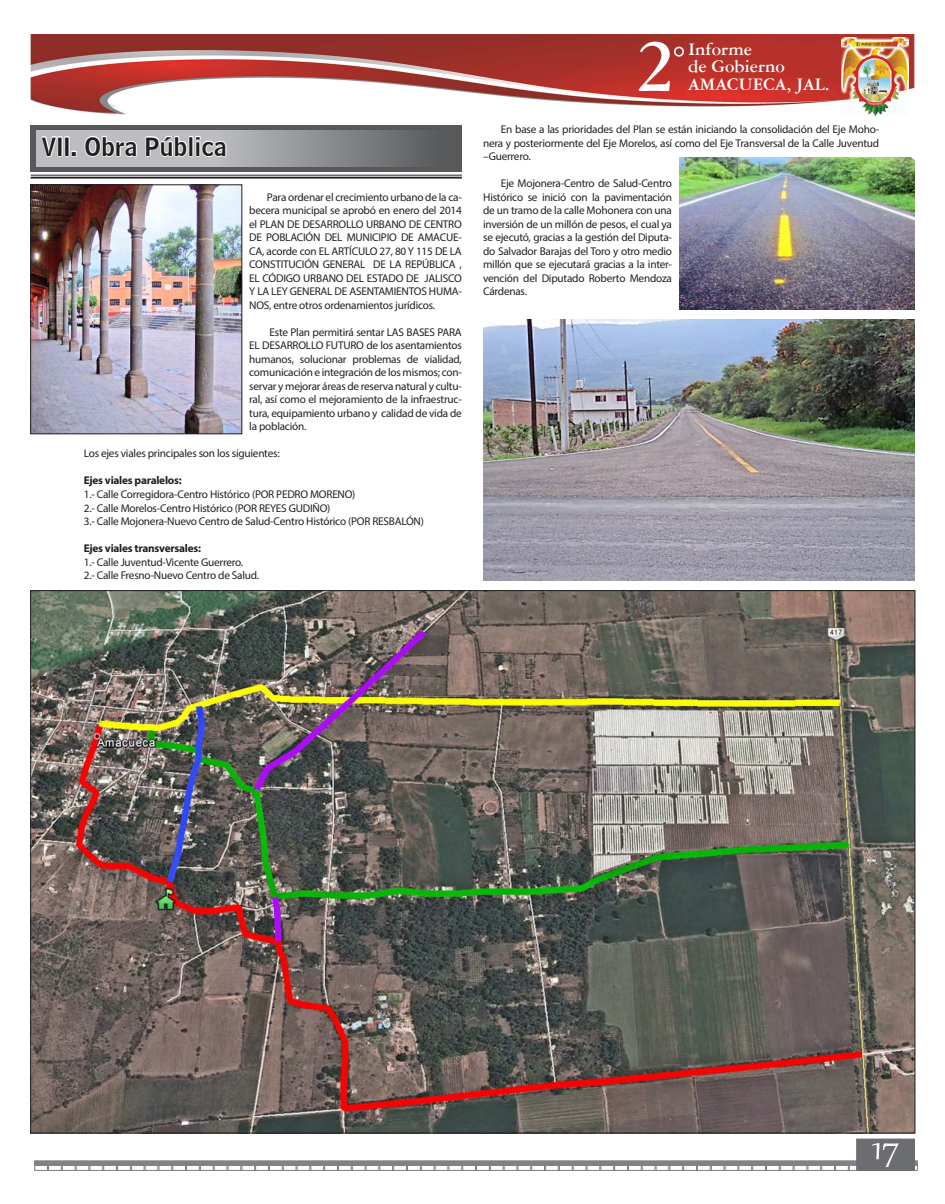
<style>
.page{position:relative;width:945px;height:1204px;background:#fff}
.page>*{position:absolute;margin:0;border:0;box-sizing:border-box;transform-origin:0 0}
.t1{font:25px "Bell Centennial BT Name And Number";color:#231f20}
.t2{font:700 18.75px/17.5px "American Garamond BT";color:#fff}
.t3{font:11.25px/13.5px "Myriad Pro";letter-spacing:-.02em;color:#231f20;text-align:justify}
.t4{font:700 11.25px "Myriad Pro";letter-spacing:-.02em;color:#231f20}
</style>
<div class="page">
<hr style="left:34px;top:1161px;width:884px;height:4px;background:#808285">
<div style="left:34px;top:1160px;width:14px;height:11px;border:1px solid #808285"></div>
<div style="left:200px;top:1160px;width:14px;height:11px;border:1px solid #808285"></div>
<div style="left:117px;top:1160px;width:14px;height:11px;border:1px solid #808285"></div>
<div style="left:283px;top:1160px;width:14px;height:11px;border:1px solid #808285"></div>
<div style="left:76px;top:1160px;width:13px;height:11px;border:1px solid #808285"></div>
<div style="left:241px;top:1160px;width:14px;height:11px;border:1px solid #808285"></div>
<div style="left:158px;top:1160px;width:14px;height:11px;border:1px solid #808285"></div>
<div style="left:324px;top:1160px;width:14px;height:11px;border:1px solid #808285"></div>
<div style="left:48px;top:1160px;width:14px;height:11px;border:1px solid #808285"></div>
<div style="left:214px;top:1160px;width:14px;height:11px;border:1px solid #808285"></div>
<div style="left:131px;top:1160px;width:14px;height:11px;border:1px solid #808285"></div>
<div style="left:297px;top:1160px;width:13px;height:11px;border:1px solid #808285"></div>
<div style="left:89px;top:1160px;width:14px;height:11px;border:1px solid #808285"></div>
<div style="left:255px;top:1160px;width:14px;height:11px;border:1px solid #808285"></div>
<div style="left:172px;top:1160px;width:14px;height:11px;border:1px solid #808285"></div>
<div style="left:338px;top:1160px;width:14px;height:11px;border:1px solid #808285"></div>
<div style="left:62px;top:1160px;width:14px;height:11px;border:1px solid #808285"></div>
<div style="left:228px;top:1160px;width:13px;height:11px;border:1px solid #808285"></div>
<div style="left:145px;top:1160px;width:13px;height:11px;border:1px solid #808285"></div>
<div style="left:310px;top:1160px;width:14px;height:11px;border:1px solid #808285"></div>
<div style="left:103px;top:1160px;width:14px;height:11px;border:1px solid #808285"></div>
<div style="left:269px;top:1160px;width:14px;height:11px;border:1px solid #808285"></div>
<div style="left:186px;top:1160px;width:14px;height:11px;border:1px solid #808285"></div>
<div style="left:352px;top:1160px;width:14px;height:11px;border:1px solid #808285"></div>
<div style="left:366px;top:1160px;width:13px;height:11px;border:1px solid #808285"></div>
<div style="left:448px;top:1160px;width:14px;height:11px;border:1px solid #808285"></div>
<div style="left:407px;top:1160px;width:14px;height:11px;border:1px solid #808285"></div>
<div style="left:379px;top:1160px;width:14px;height:11px;border:1px solid #808285"></div>
<div style="left:462px;top:1160px;width:14px;height:11px;border:1px solid #808285"></div>
<div style="left:421px;top:1160px;width:14px;height:11px;border:1px solid #808285"></div>
<div style="left:393px;top:1160px;width:14px;height:11px;border:1px solid #808285"></div>
<div style="left:435px;top:1160px;width:13px;height:11px;border:1px solid #808285"></div>
<div style="left:531px;top:1160px;width:14px;height:11px;border:1px solid #808285"></div>
<div style="left:614px;top:1160px;width:14px;height:11px;border:1px solid #808285"></div>
<div style="left:573px;top:1160px;width:14px;height:11px;border:1px solid #808285"></div>
<div style="left:490px;top:1160px;width:14px;height:11px;border:1px solid #808285"></div>
<div style="left:656px;top:1160px;width:13px;height:11px;border:1px solid #808285"></div>
<div style="left:545px;top:1160px;width:14px;height:11px;border:1px solid #808285"></div>
<div style="left:628px;top:1160px;width:14px;height:11px;border:1px solid #808285"></div>
<div style="left:587px;top:1160px;width:13px;height:11px;border:1px solid #808285"></div>
<div style="left:504px;top:1160px;width:13px;height:11px;border:1px solid #808285"></div>
<div style="left:669px;top:1160px;width:14px;height:11px;border:1px solid #808285"></div>
<div style="left:559px;top:1160px;width:14px;height:11px;border:1px solid #808285"></div>
<div style="left:476px;top:1160px;width:14px;height:11px;border:1px solid #808285"></div>
<div style="left:642px;top:1160px;width:14px;height:11px;border:1px solid #808285"></div>
<div style="left:600px;top:1160px;width:14px;height:11px;border:1px solid #808285"></div>
<div style="left:517px;top:1160px;width:14px;height:11px;border:1px solid #808285"></div>
<div style="left:683px;top:1160px;width:14px;height:11px;border:1px solid #808285"></div>
<div style="left:752px;top:1160px;width:14px;height:11px;border:1px solid #808285"></div>
<div style="left:835px;top:1160px;width:14px;height:11px;border:1px solid #808285"></div>
<div style="left:794px;top:1160px;width:13px;height:11px;border:1px solid #808285"></div>
<div style="left:711px;top:1160px;width:14px;height:11px;border:1px solid #808285"></div>
<div style="left:766px;top:1160px;width:14px;height:11px;border:1px solid #808285"></div>
<div style="left:849px;top:1160px;width:14px;height:11px;border:1px solid #808285"></div>
<div style="left:807px;top:1160px;width:14px;height:11px;border:1px solid #808285"></div>
<div style="left:725px;top:1160px;width:13px;height:11px;border:1px solid #808285"></div>
<div style="left:780px;top:1160px;width:14px;height:11px;border:1px solid #808285"></div>
<div style="left:697px;top:1160px;width:14px;height:11px;border:1px solid #808285"></div>
<div style="left:821px;top:1160px;width:14px;height:11px;border:1px solid #808285"></div>
<div style="left:738px;top:1160px;width:14px;height:11px;border:1px solid #808285"></div>
<div style="left:904px;top:1160px;width:14px;height:11px;border:1px solid #808285"></div>
<div style="left:857px;top:1139px;width:57px;height:31px;background:#6c6d70"></div>
<div style="left:856px;top:1138px;width:59px;height:33px;border:1px solid #6c6d70"></div>
<svg style="left:872px;top:1143px;width:27px;height:24px"></svg>
<img style="left:31px;top:34px;width:883px;height:81px">
<img style="left:842px;top:38px;width:67px;height:79px">
<img style="left:841px;top:38px;width:67px;height:61px">
<svg style="left:639px;top:42px;width:45px;height:49px"></svg>
<div style="left:31px;top:125px;width:431px;height:46px;background:#57585a"></div>
<svg style="left:36px;top:130px;width:386px;height:36px;background:#999b9d"></svg>
<svg style="left:40px;top:135px;width:19px;height:23px"></svg>
<div style="left:57px;top:136px;width:6px;height:21px;border:2px solid #fff"></div>
<div style="left:64px;top:136px;width:6px;height:21px;border:2px solid #fff"></div>
<svg style="left:71px;top:151px;width:6px;height:6px"></svg>
<svg style="left:83px;top:135px;width:106px;height:23px;background:#d6d7d9"></svg>
<div style="left:188px;top:136px;width:5px;height:21px;border:2px solid #fff"></div>
<svg style="left:195px;top:136px;width:33px;height:22px"></svg>
<hr style="left:31px;top:175px;width:431px;height:1px;background:#231f20">
<hr style="left:31px;top:177px;width:431px;height:2px;background:#231f20">
<img style="left:32px;top:186px;width:208px;height:246px">
<div style="left:30px;top:184px;width:212px;height:250px;border:1px solid #231f20"></div>
<img style="left:32px;top:592px;width:881px;height:539px">
<img style="left:483px;top:319px;width:431px;height:262px">
<img style="left:679px;top:157px;width:235px;height:152px">
<h1 class="t1" style="left:42px;top:130px;width:187px">VII. Obra Pública</h1>
<p class="t3" style="left:249px;top:190px;width:214px;text-indent:18px">Para ordenar el crecimiento urbano de la ca&shy;becera municipal se aprobó en enero del 2014 el PLAN DE DESARROLLO URBANO DE CENTRO DE POBLACIÓN DEL MUNICIPIO DE AMACUE-CA, acorde con EL ARTÍCULO 27, 80 Y 115 DE LA CONSTITUCIÓN GENERAL DE LA REPÚBLICA , EL CÓDIGO URBANO DEL ESTADO DE JALISCO Y LA LEY GENERAL DE ASENTAMIENTOS HUMA-NOS, entre otros ordenamientos jurídicos.</p>
<p class="t3" style="left:249px;top:325px;width:214px;text-indent:20px">Este Plan permitirá sentar LAS BASES PARA EL DESARROLLO FUTURO de los asentamientos humanos, solucionar problemas de vialidad, comunicación e integración de los mismos; con&shy;servar y mejorar áreas de reserva natural y cultu&shy;ral, así como el mejoramiento de la infraestruc&shy;tura, equipamiento urbano y calidad de vida de la población.</p>
<p class="t3" style="left:84px;top:447px;width:197px">Los ejes viales principales son los siguientes:</p>
<p class="t4" style="left:84px;top:473px;width:99px">Ejes viales paralelos:</p>
<p class="t3" style="left:84px;top:487px;width:342px;text-align:left">1.- Calle Corregidora-Centro Histórico (POR PEDRO MORENO)<br>2.- Calle Morelos-Centro Histórico (POR REYES GUDIÑO)<br>3.- Calle Mojonera-Nuevo Centro de Salud-Centro Histórico (POR RESBALÓN)</p>
<p class="t4" style="left:84px;top:541px;width:119px">Ejes viales transversales:</p>
<p class="t3" style="left:84px;top:555px;width:177px">1.- Calle Juventud-Vicente Guerrero.<br>2.- Calle Fresno-Nuevo Centro de Salud.</p>
<h2 class="t2" style="left:688px;top:40px;width:143px">Informe<br>de Gobierno<br>AMACUECA, JAL.</h2>
<p class="t3" style="left:483px;top:123px;width:398px;text-indent:18px">En base a las prioridades del Plan se están iniciando la consolidación del Eje Moho&shy;nera y posteriormente del Eje Morelos, así como del Eje Transversal de la Calle Juventud –Guerrero.</p>
<p class="t3" style="left:483px;top:177px;width:190px;text-indent:18px">Eje Mojonera-Centro de Salud-Centro Histórico se inició con la pavimentación de un tramo de la calle Mohonera con una inversión de un millón de pesos, el cual ya se ejecutó, gracias a la gestión del Diputa&shy;do Salvador Barajas del Toro y otro medio millón que se ejecutará gracias a la inter&shy;vención del Diputado Roberto Mendoza Cárdenas.</p>
</div>
